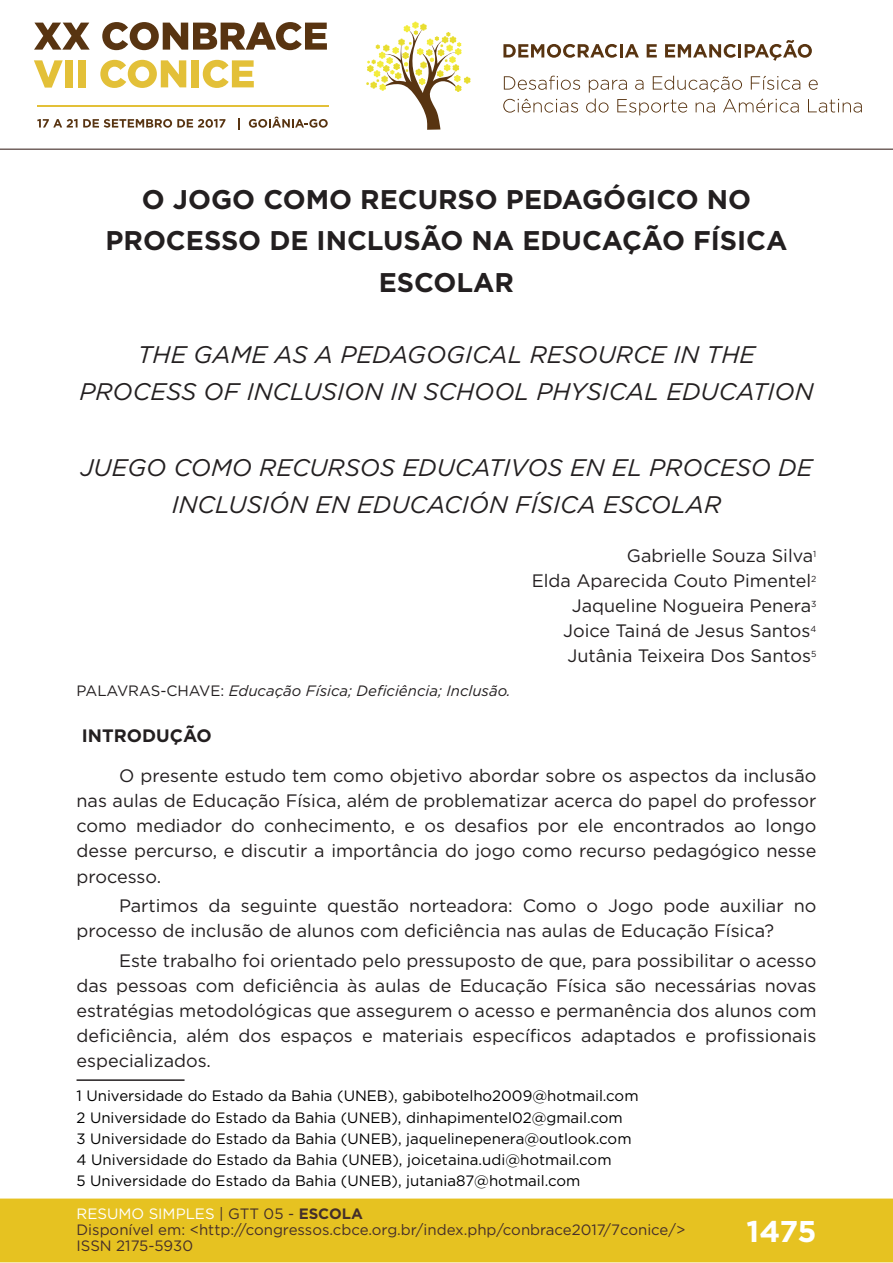
<style>
.page{position:relative;width:893px;height:1263px;background:#fff}
.page>*{position:absolute;margin:0;border:0;box-sizing:border-box;transform-origin:0 0}
.t1{font:700 30px "Gotham";color:#fff}
.t2{font:700 27px/41.7px "Gotham";color:#231f20;text-align:center}
.t3{font:italic 24px/37.2px "Gotham";color:#231f20;text-align:center}
.t4{font:18px/25.2px "Gotham";color:#231f20;text-align:justify}
.t5{font:700 18px "Gotham";color:#231f20}
.t6{font:15px/21.3px "Gotham";color:#000001}
.t7{font:15px/16px "Gotham";color:#462f2a}
.t8{font:italic 15px "Gotham";color:#231f20}
.s1{font-style:normal}
.s2{color:#fff}
.s3{color:#442f2a}
.s4{font-weight:700;color:#442f2a}
</style>
<div class="page">
<div style="left:0;top:1198px;width:893px;height:64px;background:#e6c221;border:2px solid #e6c221"></div>
<svg style="left:34px;top:23px;width:56px;height:27px"></svg>
<svg style="left:102px;top:22px;width:225px;height:28px"></svg>
<svg style="left:34px;top:60px;width:29px;height:28px"></svg>
<div style="left:65px;top:60px;width:8px;height:27px;background:#e3c038"></div>
<div style="left:78px;top:60px;width:8px;height:27px;background:#e3c038"></div>
<svg style="left:100px;top:60px;width:86px;height:28px"></svg>
<div style="left:191px;top:60px;width:8px;height:27px;background:#e3c038"></div>
<svg style="left:203px;top:60px;width:51px;height:28px"></svg>
<svg style="left:37px;top:119px;width:188px;height:9px"></svg>
<svg style="left:238px;top:118px;width:2px;height:11px"></svg>
<svg style="left:249px;top:117px;width:79px;height:11px"></svg>
<hr style="left:37px;top:105px;width:291px;height:2px;background:#e3c038">
<svg style="left:366px;top:21px;width:105px;height:109px"></svg>
<svg style="left:503px;top:44px;width:136px;height:14px"></svg>
<svg style="left:647px;top:44px;width:10px;height:13px"></svg>
<svg style="left:665px;top:40px;width:147px;height:21px"></svg>
<svg style="left:504px;top:76px;width:76px;height:14px"></svg>
<svg style="left:809px;top:80px;width:9px;height:10px"></svg>
<svg style="left:503px;top:99px;width:75px;height:14px"></svg>
<svg style="left:586px;top:76px;width:214px;height:39px"></svg>
<svg style="left:808px;top:99px;width:54px;height:14px"></svg>
<hr style="left:0;top:149px;width:893px;height:1px;background:#442f2a">
<hr style="left:77px;top:1079px;width:108px;height:2px;background:#231f20">
<h2 class="t2" style="left:105px;top:178px;width:684px">O JOGO COMO RECURSO PEDAGÓGICO NO<br>PROCESSO DE INCLUSÃO NA EDUCAÇÃO FÍSICA<br>ESCOLAR</h2>
<h3 class="t3" style="left:79px;top:336px;width:736px">THE GAME AS A PEDAGOGICAL RESOURCE IN THE<br>PROCESS OF INCLUSION IN SCHOOL PHYSICAL EDUCATION</h3>
<h3 class="t3" style="left:80px;top:448px;width:733px">JUEGO COMO RECURSOS EDUCATIVOS EN EL PROCESO DE<br>INCLUSIÓN EN EDUCACIÓN FÍSICA ESCOLAR</h3>
<p class="t4" style="left:532px;top:542px;width:286px;text-align:right">Gabrielle Souza Silva<sup>1<br></sup>Elda Aparecida Couto Pimentel<sup>2<br></sup>Jaqueline Nogueira Penera<sup>3<br></sup>Joice Tainá de Jesus Santos<sup>4<br></sup>Jutânia Teixeira Dos Santos<sup>5</sup></p>
<p class="t8" style="left:77px;top:681px;width:436px"><span class="s1">PALAVRAS-CHAVE:</span> Educação Física; Deficiência; Inclusão.</p>
<p class="t5" style="left:82px;top:723px;width:131px">INTRODUÇÃO</p>
<p class="t4" style="left:77px;top:762px;width:741px;text-indent:43px">O presente estudo tem como objetivo abordar sobre os aspectos da inclusão nas aulas de Educação Física, além de problematizar acerca do papel do professor como mediador do conhecimento, e os desafios por ele encontrados ao longo desse percurso, e discutir a importância do jogo como recurso pedagógico nesse processo.</p>
<p class="t4" style="left:77px;top:893px;width:741px;text-indent:43px">Partimos da seguinte questão norteadora: Como o Jogo pode auxiliar no processo de inclusão de alunos com deficiência nas aulas de Educação Física?</p>
<p class="t4" style="left:77px;top:947px;width:741px;text-indent:43px">Este trabalho foi orientado pelo pressuposto de que, para possibilitar o acesso das pessoas com deficiência às aulas de Educação Física são necessárias novas estratégias metodológicas que assegurem o acesso e permanência dos alunos com deficiência, além dos espaços e materiais específicos adaptados e profissionais especializados.</p>
<p class="t6" style="left:77px;top:1085px;width:564px">1 Universidade do Estado da Bahia (UNEB), gabibotelho2009@hotmail.com 2 Universidade do Estado da Bahia (UNEB), dinhapimentel02@gmail.com<br>3 Universidade do Estado da Bahia (UNEB), jaquelinepenera@outlook.com 4 Universidade do Estado da Bahia (UNEB), joicetaina.udi@hotmail.com<br>5 Universidade do Estado da Bahia (UNEB), jutania87@hotmail.com</p>
<p class="t7" style="left:77px;top:1205px;width:610px"><span class="s2">RESUMO SIMPLES</span> <span class="s3">| GTT 05 -</span> <span class="s4">ESCOLA<br></span>Disponível em: &lt;http://congressos.cbce.org.br/index.php/conbrace2017/7conice/&gt;<br>ISSN 2175-5930</p>
<h1 class="t1" style="left:747px;top:1212px;width:71px">1475</h1>
</div>
